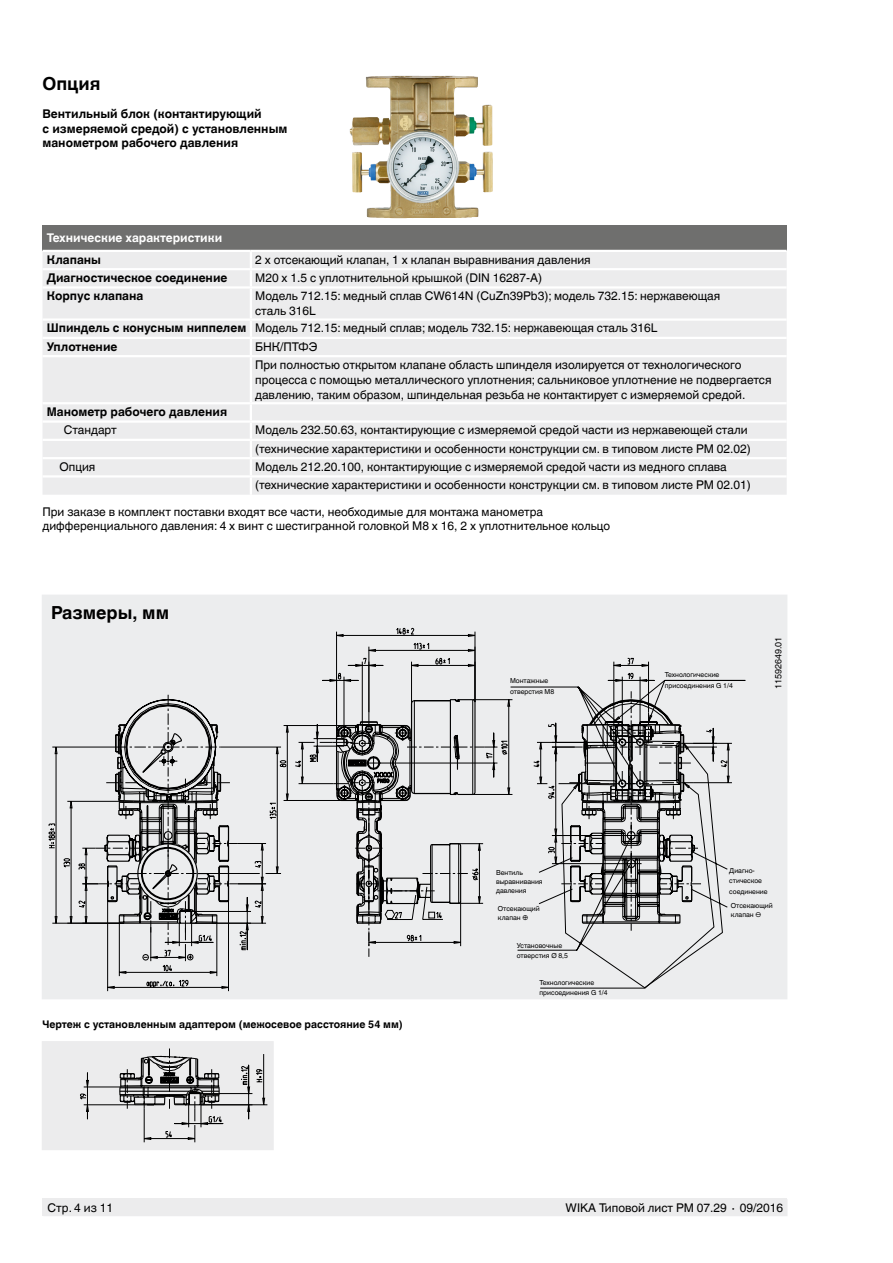
<style>
.page{position:relative;width:893px;height:1263px;background:#fff}
.page>*{position:absolute;margin:0;border:0;box-sizing:border-box;transform-origin:0 0}
.t1{font:700 18px "Helvetica World";color:#000}
.t2{font:12px/18.3px "Helvetica World";color:#000}
.t3{font:700 12px/14.4px "Helvetica World";color:#000}
.t4{font:700 12px "Helvetica World";color:#fff}
.t5{font:700 10.5px "Helvetica World";color:#000}
.t6{font:9px "Helvetica World";color:#000}
.t7{font:6.9px/10.5px "Helvetica World";color:#000}
.s1{font-weight:700}
</style>
<div class="page">
<div style="left:43px;top:1198px;width:744px;height:18px;background:#ececed"></div>
<div style="left:42px;top:595px;width:745px;height:404px;background:#ecedee"></div>
<div style="left:42px;top:1041px;width:232px;height:109px;background:#ececed"></div>
<svg style="left:80px;top:1072px;width:171px;height:70px"></svg>
<svg style="left:125px;top:694px;width:563px;height:415px"></svg>
<svg style="left:295px;top:627px;width:451px;height:361px"></svg>
<svg style="left:385px;top:686px;width:343px;height:302px"></svg>
<svg style="left:48px;top:695px;width:218px;height:296px"></svg>
<div style="left:43px;top:225px;width:744px;height:26px;background:#6f6f6e"></div>
<div style="left:43px;top:252px;width:744px;height:243px;background:#ececed"></div>
<hr style="left:43px;top:268px;width:208px;height:2px;background:#fff">
<hr style="left:251px;top:268px;width:536px;height:2px;background:#fff">
<svg style="left:250px;top:252px;width:2px;height:34px"></svg>
<hr style="left:43px;top:286px;width:208px;height:3px;background:#fff">
<hr style="left:251px;top:286px;width:536px;height:3px;background:#fff">
<hr style="left:250px;top:289px;width:2px;height:29px;background:#fff">
<hr style="left:43px;top:318px;width:208px;height:3px;background:#fff">
<hr style="left:251px;top:318px;width:536px;height:3px;background:#fff">
<hr style="left:43px;top:337px;width:208px;height:2px;background:#fff">
<hr style="left:251px;top:337px;width:536px;height:2px;background:#fff">
<svg style="left:250px;top:321px;width:2px;height:34px"></svg>
<hr style="left:43px;top:355px;width:208px;height:2px;background:#fff">
<hr style="left:251px;top:355px;width:536px;height:2px;background:#fff">
<hr style="left:250px;top:357px;width:2px;height:45px;background:#fff">
<hr style="left:43px;top:402px;width:208px;height:2px;background:#fff">
<hr style="left:251px;top:402px;width:536px;height:2px;background:#fff">
<hr style="left:43px;top:420px;width:208px;height:3px;background:#fff">
<hr style="left:251px;top:420px;width:536px;height:3px;background:#fff">
<hr style="left:43px;top:439px;width:208px;height:2px;background:#fff">
<hr style="left:251px;top:439px;width:536px;height:2px;background:#fff">
<hr style="left:43px;top:457px;width:208px;height:2px;background:#fff">
<hr style="left:251px;top:457px;width:536px;height:2px;background:#fff">
<hr style="left:43px;top:475px;width:208px;height:2px;background:#fff">
<hr style="left:251px;top:475px;width:536px;height:2px;background:#fff">
<svg style="left:250px;top:404px;width:2px;height:91px"></svg>
<hr style="left:43px;top:250px;width:208px;height:2px;background:#fff">
<hr style="left:251px;top:250px;width:536px;height:2px;background:#fff">
<img style="left:350px;top:76px;width:99px;height:134px">
<h1 class="t1" style="left:43px;top:73px;width:60px">Опция</h1>
<p class="t3" style="left:43px;top:107px;width:246px">Вентильный блок (контактирующий<br>с измеряемой средой) с установленным манометром рабочего давления</p>
<p class="t4" style="left:47px;top:231px;width:177px">Технические характеристики</p>
<p class="t3" style="left:47px;top:252px;width:56px">Клапаны</p>
<p class="t2" style="left:255px;top:250px;width:337px">2 x отсекающий клапан, 1 x клапан выравнивания давления</p>
<p class="t3" style="left:47px;top:271px;width:182px">Диагностическое соединение</p>
<p class="t2" style="left:255px;top:269px;width:289px">M20 x 1.5 с уплотнительной крышкой (DIN 16287-A)</p>
<p class="t3" style="left:47px;top:289px;width:98px">Корпус клапана</p>
<p class="t2" style="left:255px;top:289px;width:467px;line-height:15px">Модель 712.15: медный сплав CW614N (CuZn39Pb3); модель 732.15: нержавеющая сталь 316L</p>
<p class="t2" style="left:47px;top:319px;width:612px"><span class="s1">Шпиндель с конусным ниппелем</span> Модель 712.15: медный сплав; модель 732.15: нержавеющая сталь 316L<br><span class="s1">Уплотнение</span></p>
<p class="t2" style="left:255px;top:337px;width:488px">БНК/ПТФЭ<br>При полностью открытом клапане область шпинделя изолируется от технологического</p>
<p class="t2" style="left:255px;top:372px;width:518px;line-height:15px">процесса с помощью металлического уплотнения; сальниковое уплотнение не подвергается давлению, таким образом, шпиндельная резьба не контактирует с измеряемой средой.</p>
<p class="t3" style="left:47px;top:405px;width:182px">Манометр рабочего давления</p>
<p class="t2" style="left:64px;top:421px;width:55px">Стандарт</p>
<p class="t2" style="left:255px;top:421px;width:497px">Модель 232.50.63, контактирующие с измеряемой средой части из нержавеющей стали (технические характеристики и особенности конструкции см. в типовом листе PM 02.02)</p>
<p class="t2" style="left:60px;top:458px;width:37px">Опция</p>
<p class="t2" style="left:255px;top:458px;width:497px">Модель 212.20.100, контактирующие с измеряемой средой части из медного сплава (технические характеристики и особенности конструкции см. в типовом листе PM 02.01)</p>
<p class="t2" style="left:43px;top:505px;width:569px;line-height:14.4px">При заказе в комплект поставки входят все части, необходимые для монтажа манометра дифференциального давления: 4 x винт с шестигранной головкой M8 x 16, 2 x уплотнительное кольцо</p>
<h1 class="t1" style="left:51px;top:602px;width:120px">Размеры, мм</h1>
<p class="t5" style="left:43px;top:1018px;width:362px">Чертеж с установленным адаптером (межосевое расстояние 54 мм)</p>
<p class="t7" style="left:510px;top:675px;width:46px">Монтажные отверстия М8</p>
<p class="t7" style="left:496px;top:868px;width:48px;line-height:9px">Вентиль выравнивания давления</p>
<p class="t7" style="left:665px;top:670px;width:70px">Технологические присоединения G 1/4</p>
<p class="t6" style="left:773px;top:689px;width:54px;rotate:-90deg">11592649.01</p>
<p class="t7" style="left:729px;top:865px;width:40px">Диагно&shy;стическое соединение</p>
<p class="t7" style="left:498px;top:904px;width:43px;line-height:9px">Отсекающий клапан ⊕</p>
<p class="t7" style="left:731px;top:901px;width:43px;line-height:9px">Отсекающий клапан ⊖</p>
<p class="t7" style="left:517px;top:940px;width:53px">Установочные отверстия Ø 8,5</p>
<p class="t7" style="left:539px;top:977px;width:70px">Технологические присоединения G 1/4</p>
<p class="t2" style="left:48px;top:1199px;width:67px">Стр. 4 из 11</p>
<p class="t2" style="left:566px;top:1199px;width:219px">WIKA Типовой лист PM 07.29 ∙ 09/2016</p>
</div>
